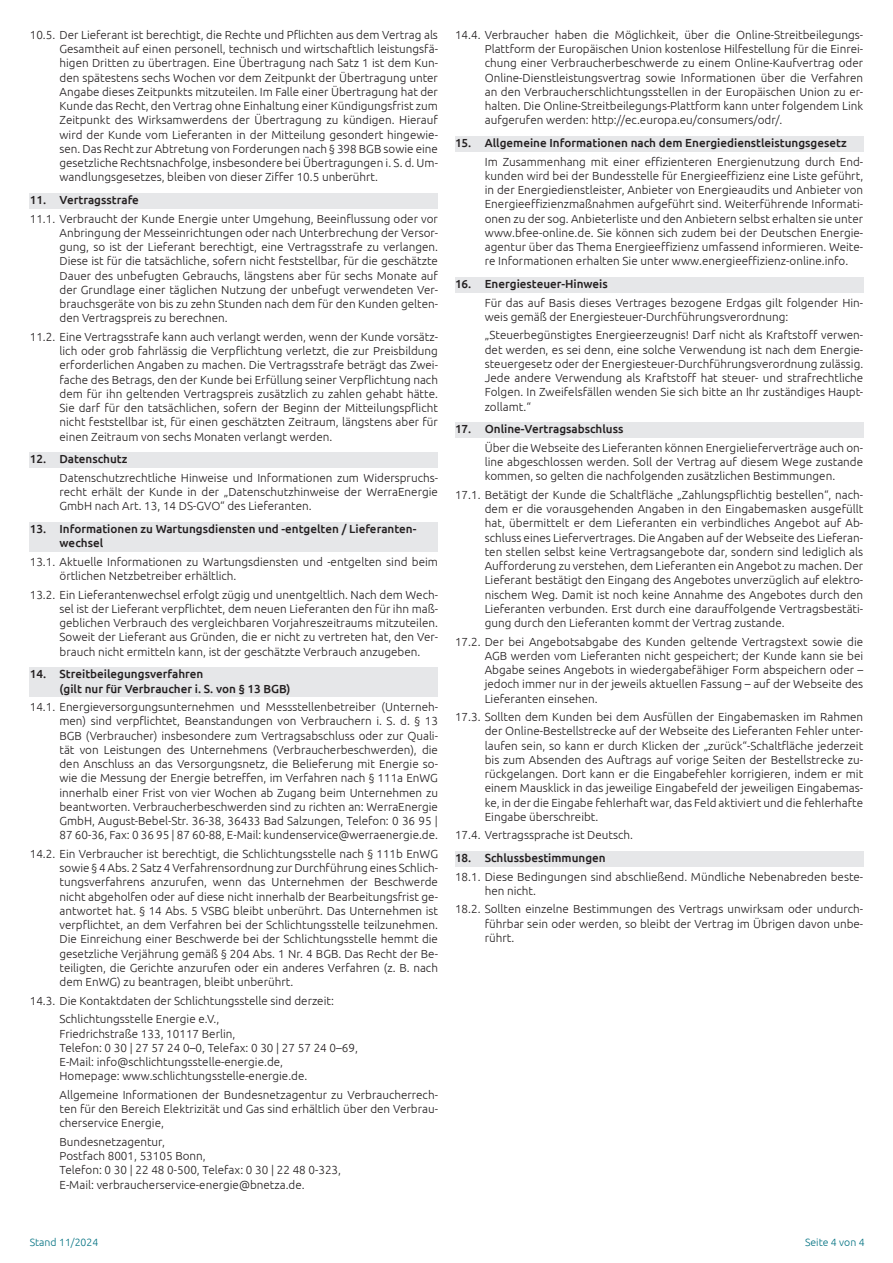
<style>
.page{position:relative;width:893px;height:1263px;background:#fff}
.page>*{position:absolute;margin:0;border:0;box-sizing:border-box;transform-origin:0 0}
.t1{font:300 11.7px/14.2px "Ubuntu";color:#231f20;text-align:justify}
.t2{font:500 11.7px/14.2px "Ubuntu";color:#231f20}
.t3{font:300 10.5px "Ubuntu";color:#007181}
</style>
<div class="page">
<div style="left:30px;top:193px;width:408px;height:15px;background:#e6e7e9"></div>
<div style="left:30px;top:452px;width:408px;height:16px;background:#e6e7e9"></div>
<div style="left:30px;top:522px;width:408px;height:30px;background:#e6e7e9"></div>
<div style="left:30px;top:667px;width:408px;height:30px;background:#e6e7e9"></div>
<div style="left:455px;top:136px;width:408px;height:15px;background:#e6e7e9"></div>
<div style="left:455px;top:277px;width:408px;height:15px;background:#e6e7e9"></div>
<div style="left:455px;top:422px;width:408px;height:16px;background:#e6e7e9"></div>
<div style="left:455px;top:851px;width:408px;height:15px;background:#e6e7e9"></div>
<p class="t1" style="left:60px;top:27px;width:380px;text-indent:-30px">10.5. Der Lieferant ist berechtigt, die Rechte und Pflichten aus dem Vertrag als Gesamtheit auf einen personell, technisch und wirtschaftlich leistungsfä&shy;higen Dritten zu übertragen. Eine Übertragung nach Satz 1 ist dem Kun&shy;den spätestens sechs Wochen vor dem Zeitpunkt der Übertragung unter Angabe dieses Zeitpunkts mitzuteilen. Im Falle einer Übertragung hat der Kunde das Recht, den Vertrag ohne Einhaltung einer Kündigungsfrist zum Zeitpunkt des Wirksamwerdens der Übertragung zu kündigen. Hierauf wird der Kunde vom Lieferanten in der Mitteilung gesondert hingewie&shy;sen. Das Recht zur Abtretung von Forderungen nach § 398 BGB sowie eine gesetzliche Rechtsnachfolge, insbesondere bei Übertragungen i. S. d. Um&shy;wandlungsgesetzes, bleiben von dieser Ziffer 10.5 unberührt.</p>
<p class="t2" style="left:30px;top:192px;width:111px">11. Vertragsstrafe</p>
<p class="t1" style="left:60px;top:211px;width:380px;text-indent:-30px">11.1. Verbraucht der Kunde Energie unter Umgehung, Beeinflussung oder vor Anbringung der Messeinrichtungen oder nach Unterbrechung der Versor&shy;gung, so ist der Lieferant berechtigt, eine Vertragsstrafe zu verlangen.<br>Diese ist für die tatsächliche, sofern nicht feststellbar, für die geschätzte Dauer des unbefugten Gebrauchs, längstens aber für sechs Monate auf der Grundlage einer täglichen Nutzung der unbefugt verwendeten Ver&shy;brauchsgeräte von bis zu zehn Stunden nach dem für den Kunden gelten&shy;den Vertragspreis zu berechnen.</p>
<p class="t1" style="left:60px;top:329px;width:380px;text-indent:-30px">11.2. Eine Vertragsstrafe kann auch verlangt werden, wenn der Kunde vorsätz&shy;lich oder grob fahrlässig die Verpflichtung verletzt, die zur Preisbildung erforderlichen Angaben zu machen. Die Vertragsstrafe beträgt das Zwei&shy;fache des Betrags, den der Kunde bei Erfüllung seiner Verpflichtung nach dem für ihn geltenden Vertragspreis zusätzlich zu zahlen gehabt hätte.<br>Sie darf für den tatsächlichen, sofern der Beginn der Mitteilungspflicht nicht feststellbar ist, für einen geschätzten Zeitraum, längstens aber für einen Zeitraum von sechs Monaten verlangt werden.</p>
<p class="t2" style="left:30px;top:452px;width:99px">12. Datenschutz</p>
<p class="t1" style="left:60px;top:470px;width:380px">Datenschutzrechtliche Hinweise und Informationen zum Widerspruchs&shy;recht erhält der Kunde in der „Datenschutzhinweise der WerraEnergie GmbH nach Art. 13, 14 DS-GVO“ des Lieferanten.</p>
<p class="t2" style="left:60px;top:521px;width:358px;text-indent:-30px">13. Informationen zu Wartungsdiensten und -entgelten / Lieferanten&shy;wechsel</p>
<p class="t1" style="left:60px;top:554px;width:380px;text-indent:-30px">13.1. Aktuelle Informationen zu Wartungsdiensten und -entgelten sind beim örtlichen Netzbetreiber erhältlich.</p>
<p class="t1" style="left:60px;top:587px;width:380px;text-indent:-30px">13.2. Ein Lieferantenwechsel erfolgt zügig und unentgeltlich. Nach dem Wech&shy;sel ist der Lieferant verpflichtet, dem neuen Lieferanten den für ihn maß&shy;geblichen Verbrauch des vergleichbaren Vorjahreszeitraums mitzuteilen.<br>Soweit der Lieferant aus Gründen, die er nicht zu vertreten hat, den Ver&shy;brauch nicht ermitteln kann, ist der geschätzte Verbrauch anzugeben.</p>
<p class="t2" style="left:60px;top:667px;width:232px;text-indent:-30px">14. Streitbeilegungsverfahren<br>(gilt nur für Verbraucher i. S. von § 13 BGB)</p>
<p class="t1" style="left:60px;top:700px;width:380px;text-indent:-30px">14.1. Energieversorgungsunternehmen und Messstellenbetreiber (Unterneh&shy;men) sind verpflichtet, Beanstandungen von Verbrauchern i. S. d. § 13<br>BGB (Verbraucher) insbesondere zum Vertragsabschluss oder zur Quali&shy;tät von Leistungen des Unternehmens (Verbraucherbeschwerden), die den Anschluss an das Versorgungsnetz, die Belieferung mit Energie so&shy;wie die Messung der Energie betreffen, im Verfahren nach § 111a EnWG innerhalb einer Frist von vier Wochen ab Zugang beim Unternehmen zu beantworten. Verbraucherbeschwerden sind zu richten an: WerraEnergie GmbH, August-Bebel-Str. 36-38, 36433 Bad Salzungen, Telefon: 0 36 95 | 87 60-36, Fax: 0 36 95 | 87 60-88, E-Mail: kundenservice@werraenergie.de.</p>
<p class="t1" style="left:60px;top:846px;width:380px;text-indent:-30px">14.2. Ein Verbraucher ist berechtigt, die Schlichtungsstelle nach § 111b EnWG sowie § 4 Abs. 2 Satz 4 Verfahrensordnung zur Durchführung eines Schlich&shy;tungsverfahrens anzurufen, wenn das Unternehmen der Beschwerde nicht abgeholfen oder auf diese nicht innerhalb der Bearbeitungsfrist ge&shy;antwortet hat. § 14 Abs. 5 VSBG bleibt unberührt. Das Unternehmen ist verpflichtet, an dem Verfahren bei der Schlichtungsstelle teilzunehmen.<br>Die Einreichung einer Beschwerde bei der Schlichtungsstelle hemmt die gesetzliche Verjährung gemäß § 204 Abs. 1 Nr. 4 BGB. Das Recht der Be&shy;teiligten, die Gerichte anzurufen oder ein anderes Verfahren (z. B. nach dem EnWG) zu beantragen, bleibt unberührt.</p>
<p class="t1" style="left:60px;top:991px;width:276px;line-height:18.5px;text-indent:-30px">14.3. Die Kontaktdaten der Schlichtungsstelle sind derzeit:<br>Schlichtungsstelle Energie e.V.,</p>
<p class="t1" style="left:60px;top:1026px;width:300px;text-align:left">Friedrichstraße 133, 10117 Berlin,<br>Telefon: 0 30 | 27 57 24 0–0, Telefax: 0 30 | 27 57 24 0–69, E-Mail: info@schlichtungsstelle-energie.de,<br>Homepage: www.schlichtungsstelle-energie.de.</p>
<p class="t1" style="left:60px;top:1087px;width:380px">Allgemeine Informationen der Bundesnetzagentur zu Verbraucherrech&shy;ten für den Bereich Elektrizität und Gas sind erhältlich über den Verbrau&shy;cherservice Energie,</p>
<p class="t1" style="left:60px;top:1134px;width:283px;text-align:left">Bundesnetzagentur,<br>Postfach 8001, 53105 Bonn,<br>Telefon: 0 30 | 22 48 0-500, Telefax: 0 30 | 22 48 0-323, E-Mail: verbraucherservice-energie@bnetza.de.</p>
<p class="t1" style="left:485px;top:27px;width:380px;text-indent:-30px">14.4. Verbraucher haben die Möglichkeit, über die Online-Streitbeilegungs-Plattform der Europäischen Union kostenlose Hilfestellung für die Einrei&shy;chung einer Verbraucherbeschwerde zu einem Online-Kaufvertrag oder Online-Dienstleistungsvertrag sowie Informationen über die Verfahren an den Verbraucherschlichtungsstellen in der Europäischen Union zu er&shy;halten. Die Online-Streitbeilegungs-Plattform kann unter folgendem Link aufgerufen werden: http://ec.europa.eu/consumers/odr/.</p>
<p class="t2" style="left:455px;top:135px;width:393px">15. Allgemeine Informationen nach dem Energiedienstleistungsgesetz</p>
<p class="t1" style="left:485px;top:154px;width:380px">Im Zusammenhang mit einer effizienteren Energienutzung durch End&shy;kunden wird bei der Bundesstelle für Energieeffizienz eine Liste geführt, in der Energiedienstleister, Anbieter von Energieaudits und Anbieter von Energieeffizienzmaßnahmen aufgeführt sind. Weiterführende Informati&shy;onen zu der sog. Anbieterliste und den Anbietern selbst erhalten sie unter www.bfee-online.de. Sie können sich zudem bei der Deutschen Energie&shy;agentur über das Thema Energieeffizienz umfassend informieren. Weite&shy;re Informationen erhalten Sie unter www.energieeffizienz-online.info.</p>
<p class="t2" style="left:455px;top:276px;width:154px">16. Energiesteuer-Hinweis</p>
<p class="t1" style="left:485px;top:295px;width:380px">Für das auf Basis dieses Vertrages bezogene Erdgas gilt folgender Hin&shy;weis gemäß der Energiesteuer-Durchführungsverordnung:</p>
<p class="t1" style="left:485px;top:328px;width:380px">„Steuerbegünstigtes Energieerzeugnis! Darf nicht als Kraftstoff verwen&shy;det werden, es sei denn, eine solche Verwendung ist nach dem Energie&shy;steuergesetz oder der Energiesteuer-Durchführungsverordnung zulässig.<br>Jede andere Verwendung als Kraftstoff hat steuer- und strafrechtliche Folgen. In Zweifelsfällen wenden Sie sich bitte an Ihr zuständiges Haupt&shy;zollamt.“</p>
<p class="t2" style="left:455px;top:422px;width:170px">17. Online-Vertragsabschluss</p>
<p class="t1" style="left:485px;top:440px;width:380px">Über die Webseite des Lieferanten können Energielieferverträge auch on&shy;line abgeschlossen werden. Soll der Vertrag auf diesem Wege zustande kommen, so gelten die nachfolgenden zusätzlichen Bestimmungen.</p>
<p class="t1" style="left:485px;top:487px;width:380px;text-indent:-30px">17.1. Betätigt der Kunde die Schaltfläche „Zahlungspflichtig bestellen“, nach&shy;dem er die vorausgehenden Angaben in den Eingabemasken ausgefüllt hat, übermittelt er dem Lieferanten ein verbindliches Angebot auf Ab&shy;schluss eines Liefervertrages. Die Angaben auf der Webseite des Lieferan&shy;ten stellen selbst keine Vertragsangebote dar, sondern sind lediglich als Aufforderung zu verstehen, dem Lieferanten ein Angebot zu machen. Der Lieferant bestätigt den Eingang des Angebotes unverzüglich auf elektro&shy;nischem Weg. Damit ist noch keine Annahme des Angebotes durch den Lieferanten verbunden. Erst durch eine darauffolgende Vertragsbestäti&shy;gung durch den Lieferanten kommt der Vertrag zustande.</p>
<p class="t1" style="left:485px;top:634px;width:380px;text-indent:-30px">17.2. Der bei Angebotsabgabe des Kunden geltende Vertragstext sowie die AGB werden vom Lieferanten nicht gespeichert; der Kunde kann sie bei Abgabe seines Angebots in wiedergabefähiger Form abspeichern oder – jedoch immer nur in der jeweils aktuellen Fassung – auf der Webseite des Lieferanten einsehen.</p>
<p class="t1" style="left:485px;top:710px;width:380px;text-indent:-30px">17.3. Sollten dem Kunden bei dem Ausfüllen der Eingabemasken im Rahmen der Online-Bestellstrecke auf der Webseite des Lieferanten Fehler unter&shy;laufen sein, so kann er durch Klicken der „zurück“-Schaltfläche jederzeit bis zum Absenden des Auftrags auf vorige Seiten der Bestellstrecke zu&shy;rückgelangen. Dort kann er die Eingabefehler korrigieren, indem er mit einem Mausklick in das jeweilige Eingabefeld der jeweiligen Eingabemas&shy;ke, in der die Eingabe fehlerhaft war, das Feld aktiviert und die fehlerhafte Eingabe überschreibt.</p>
<p class="t1" style="left:455px;top:828px;width:180px">17.4. Vertragssprache ist Deutsch.</p>
<p class="t2" style="left:455px;top:850px;width:152px">18. Schlussbestimmungen</p>
<p class="t1" style="left:485px;top:869px;width:380px;text-indent:-30px">18.1. Diese Bedingungen sind abschließend. Mündliche Nebenabreden beste&shy;hen nicht.</p>
<p class="t1" style="left:485px;top:902px;width:380px;text-indent:-30px">18.2. Sollten einzelne Bestimmungen des Vertrags unwirksam oder undurch&shy;führbar sein oder werden, so bleibt der Vertrag im Übrigen davon unbe&shy;rührt.</p>
<p class="t3" style="left:30px;top:1235px;width:70px">Stand 11/2024</p>
<p class="t3" style="left:805px;top:1235px;width:61px">Seite 4 von 4</p>
</div>
